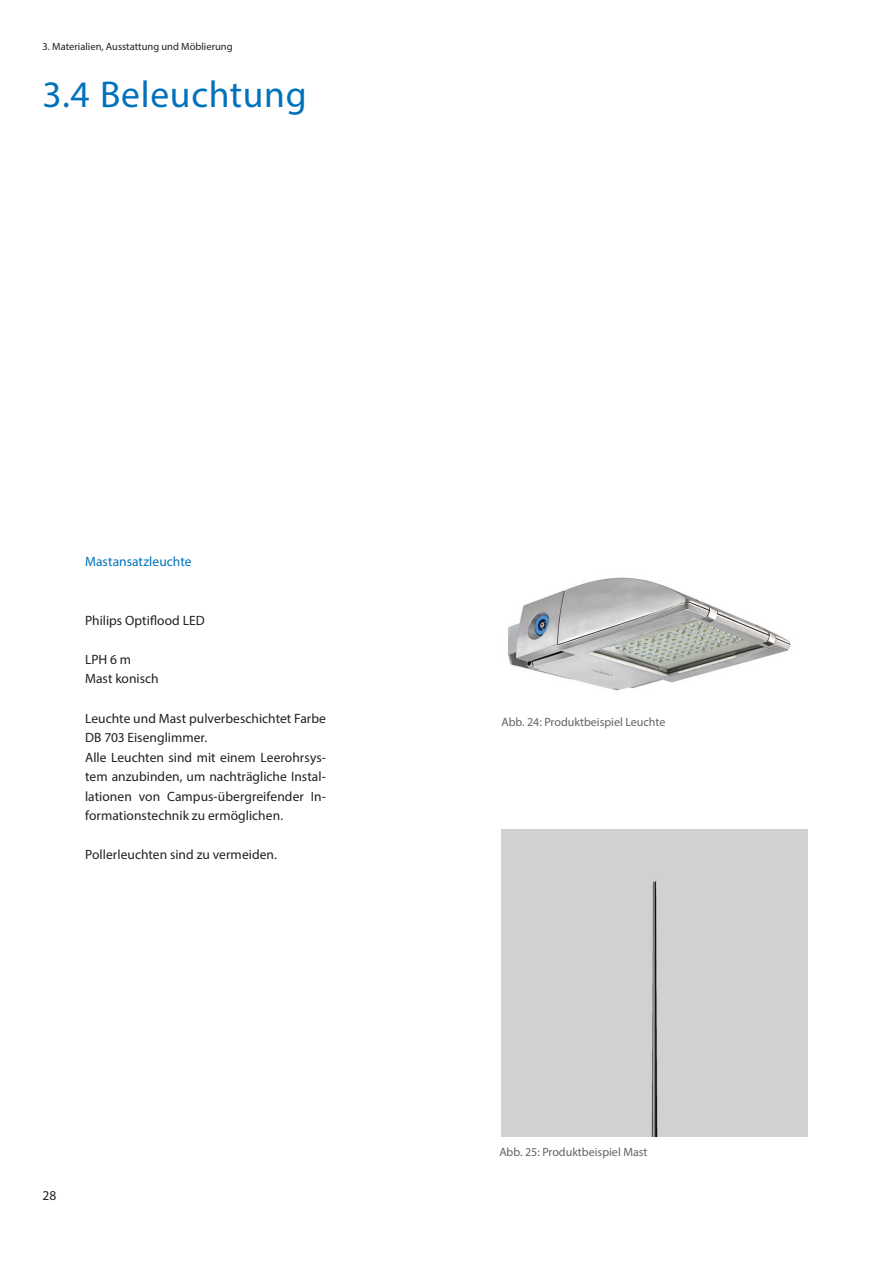
<style>
.page{position:relative;width:893px;height:1263px;background:#fff}
.page>*{position:absolute;margin:0;border:0;box-sizing:border-box;transform-origin:0 0}
.Headline{font:37.5px "Myriad Pro";letter-spacing:.02em;color:#0072bc}
.t1{font:13.5px/19.5px "Myriad Pro";letter-spacing:.005em;color:#231f20}
.Fließtext{font:13.5px "Myriad Pro";letter-spacing:.005em;color:#0072bc}
.Bildunterschrift_lin{font:12px "Myriad Pro";color:#636366}
.t2{font:10.5px "Myriad Pro";color:#231f20}
</style>
<div class="page">
<img style="left:508px;top:577px;width:283px;height:114px">
<div style="left:501px;top:830px;width:307px;height:306px;background:#d1d1d1"></div>
<p class="t2" style="left:43px;top:40px;width:192px">3. Materialien, Ausstattung und Möblierung</p>
<p class="Headline" style="left:43px;top:71px;width:266px">3.4 Beleuchtung</p>
<p class="Fließtext" style="left:85px;top:554px;width:108px">Mastansatzleuchte</p>
<p class="t1" style="left:85px;top:610px;width:121px">Philips Optiflood LED</p>
<p class="t1" style="left:85px;top:649px;width:48px">LPH 6 m</p>
<p class="t1" style="left:85px;top:669px;width:75px">Mast konisch</p>
<p class="t1" style="left:85px;top:708px;width:242px">Leuchte und Mast pulverbeschichtet Farbe<br>DB 703 Eisenglimmer.</p>
<p class="t1" style="left:85px;top:747px;width:242px;text-align:justify">Alle Leuchten sind mit einem Leerohrsys&shy;tem anzubinden, um nachträgliche Instal&shy;lationen von Campus-übergreifender In&shy;formationstechnik zu ermöglichen.</p>
<p class="t1" style="left:85px;top:844px;width:193px">Pollerleuchten sind zu vermeiden.</p>
<p class="t1" style="left:43px;top:1185px;width:15px">28</p>
<p class="Bildunterschrift_lin" style="left:501px;top:715px;width:166px">Abb. 24: Produktbeispiel Leuchte</p>
<p class="Bildunterschrift_lin" style="left:499px;top:1144px;width:150px">Abb. 25: Produktbeispiel Mast</p>
</div>
